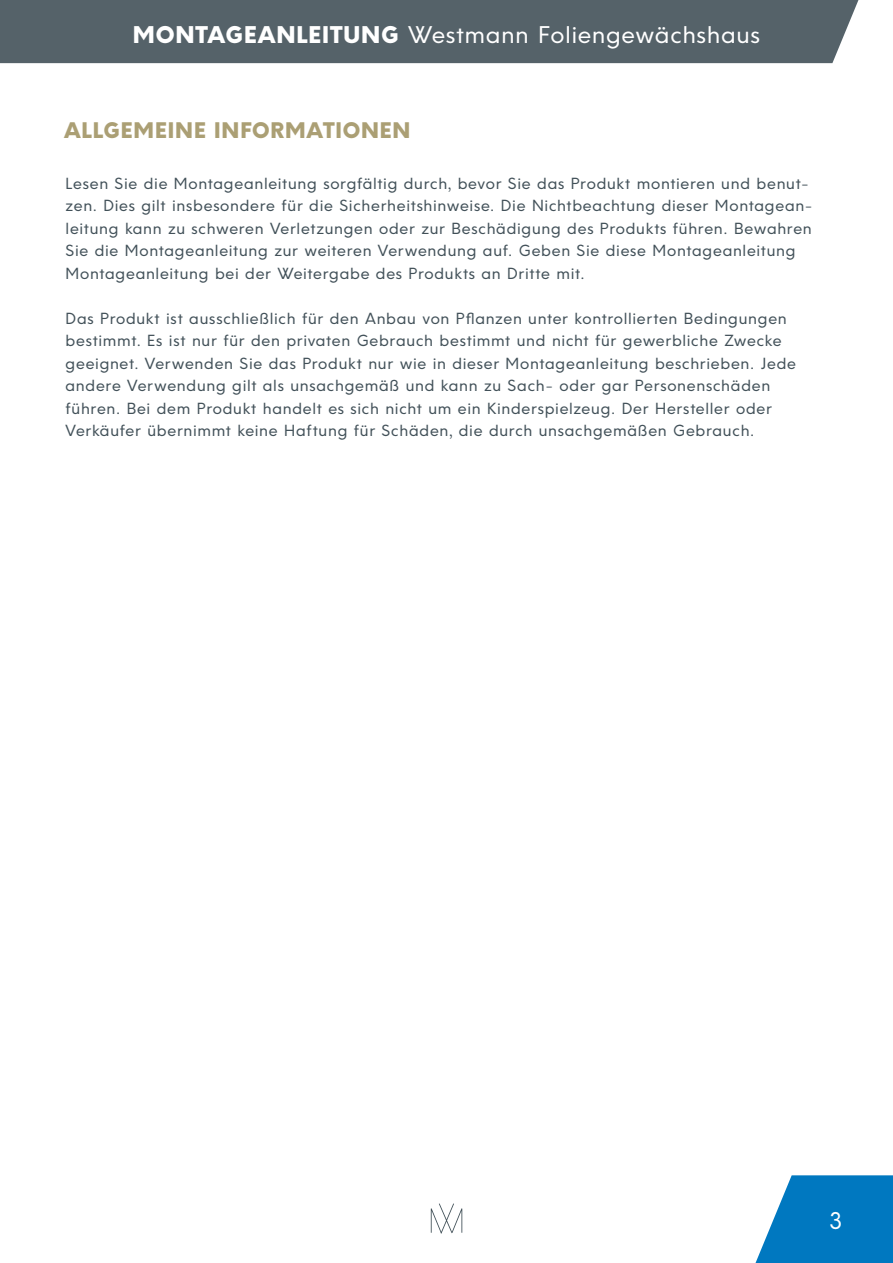
<style>
.page{position:relative;width:893px;height:1263px;background:#fff}
.page>*{position:absolute;margin:0;border:0;box-sizing:border-box;transform-origin:0 0}
.t1{font:22.5px "HK Explorer";letter-spacing:-.01em;color:#fff}
.t2{font:900 21px "HK Explorer";letter-spacing:.01em;color:#ab9f74}
.t3{font:15px/22.5px "HK Explorer";color:#425159}
.s1{font-weight:900}
</style>
<div class="page">
<svg style="left:755px;top:1175px;width:138px;height:88px;background:#258bc9"></svg>
<div style="left:0;top:0;width:859px;height:63px;background:#556269"></div>
<svg style="left:431px;top:1203px;width:31px;height:30px"></svg>
<h1 class="t1" style="left:133px;top:20px;width:629px"><span class="s1">MONTAGEANLEITUNG</span> Westmann Foliengewächshaus</h1>
<h2 class="t2" style="left:64px;top:116px;width:349px">ALLGEMEINE INFORMATIONEN</h2>
<p class="t3" style="left:65px;top:172px;width:749px">Lesen Sie die Montageanleitung sorgfältig durch, bevor Sie das Produkt montieren und benut&shy;zen. Dies gilt insbesondere für die Sicherheitshinweise. Die Nichtbeachtung dieser Montagean&shy;leitung kann zu schweren Verletzungen oder zur Beschädigung des Produkts führen. Bewahren Sie die Montageanleitung zur weiteren Verwendung auf. Geben Sie diese Montageanleitung Montageanleitung bei der Weitergabe des Produkts an Dritte mit.</p>
<p class="t3" style="left:65px;top:307px;width:733px">Das Produkt ist ausschließlich für den Anbau von Pflanzen unter kontrollierten Bedingungen bestimmt. Es ist nur für den privaten Gebrauch bestimmt und nicht für gewerbliche Zwecke geeignet. Verwenden Sie das Produkt nur wie in dieser Montageanleitung beschrieben. Jede andere Verwendung gilt als unsachgemäß und kann zu Sach- oder gar Personenschäden führen. Bei dem Produkt handelt es sich nicht um ein Kinderspielzeug. Der Hersteller oder Verkäufer übernimmt keine Haftung für Schäden, die durch unsachgemäßen Gebrauch.</p>
<h1 class="t1" style="left:829px;top:1206px;width:16px">3</h1>
</div>
